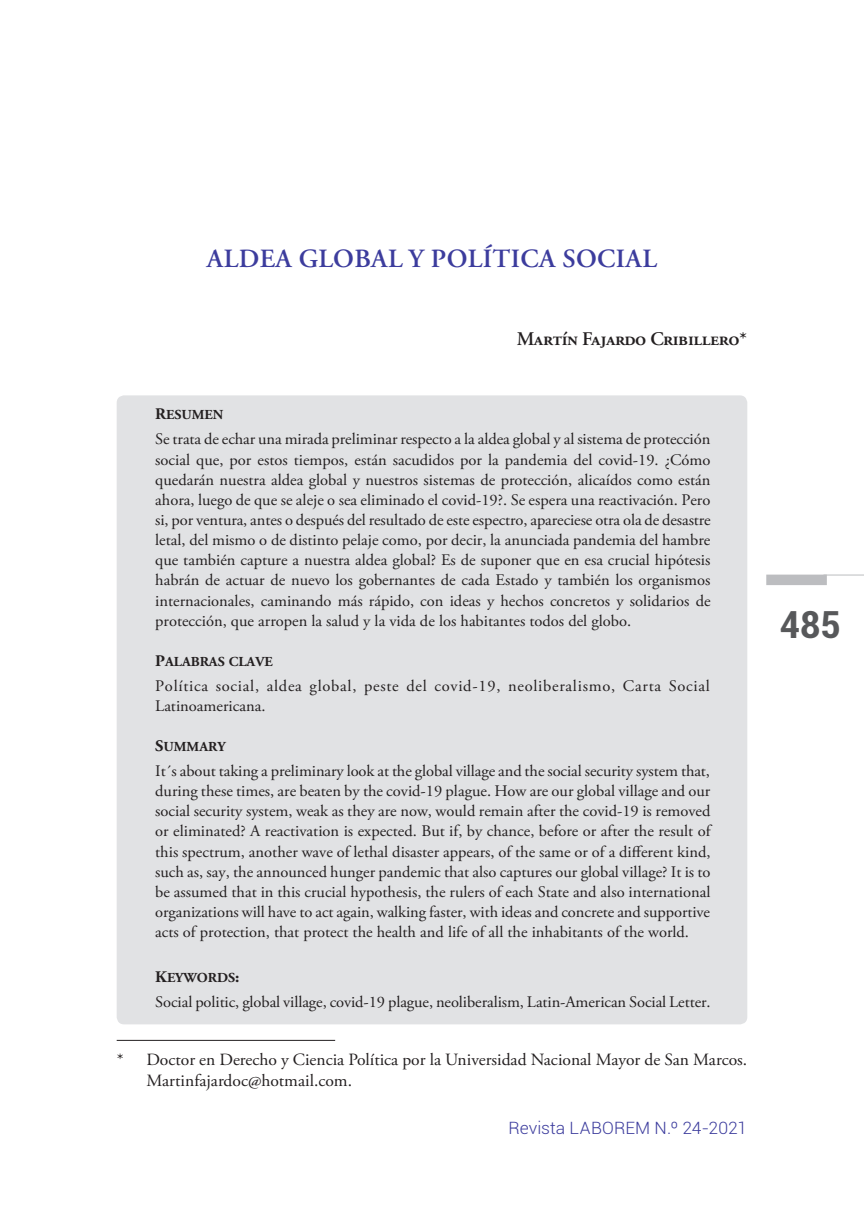
<style>
.page{position:relative;width:864px;height:1211px;background:#fff}
.page>*{position:absolute;margin:0;border:0;box-sizing:border-box;transform-origin:0 0}
.t1{font:700 condensed 37.27px "Roboto";color:#57585a}
.t2{font:600 26.25px "Adobe Garamond Pro";letter-spacing:.015em;color:#3c3c9d}
.t3{font:600 19.25px "Adobe Garamond Pro";letter-spacing:-.02em;color:#231f20}
.t4{font:17.15px/21px "Adobe Garamond Pro";color:#231f20}
.t5{font:300 16.97px "Roboto";letter-spacing:.005em;color:#3c3c9d}
.t6{font:16.1px/20.1px "Adobe Garamond Pro";color:#231f20;text-align:justify}
.t7{font:16.1px/20.1px "Adobe Garamond Pro";letter-spacing:.045em;color:#231f20}
.t8{font:13.65px "Adobe Garamond Pro Bold SC850";color:#231f20}
.s1{font-size:16.1px}
</style>
<div class="page">
<hr style="left:823px;top:574px;width:40px;height:1px;background:#bcbdc0">
<div style="left:766px;top:574px;width:60px;height:11px;background:#bcbdc0"></div>
<div style="left:117px;top:395px;width:630px;height:629px;background:#e1e2e4;border-radius:7px"></div>
<hr style="left:117px;top:1040px;width:218px;height:1px;background:#231f20">
<h2 class="t2" style="left:207px;top:243px;width:451px">ALDEA GLOBAL Y POLÍTICA SOCIAL</h2>
<p class="t3" style="left:516px;top:327px;width:232px">Martín Fajardo Cribillero*</p>
<p class="t8" style="left:155px;top:407px;width:70px"><span class="s1">R</span>ESUMEN</p>
<p class="t6" style="left:155px;top:430px;width:557px">Se trata de echar una mirada preliminar respecto a la aldea global y al sistema de protección social que, por estos tiempos, están sacudidos por la pandemia del covid-19. ¿Cómo quedarán nuestra aldea global y nuestros sistemas de protección, alicaídos como están ahora, luego de que se aleje o sea eliminado el covid-19?. Se espera una reactivación. Pero si, por ventura, antes o después del resultado de este espectro, apareciese otra ola de desastre letal, del mismo o de distinto pelaje como, por decir, la anunciada pandemia del hambre que también capture a nuestra aldea global? Es de suponer que en esa crucial hipótesis habrán de actuar de nuevo los gobernantes de cada Estado y también los organismos internacionales, caminando más rápido, con ideas y hechos concretos y solidarios de protección, que arropen la salud y la vida de los habitantes todos del globo.</p>
<p class="t8" style="left:155px;top:653px;width:119px"><span class="s1">P</span>ALABRAS CLAVE</p>
<p class="t7" style="left:155px;top:676px;width:556px">Política social, aldea global, peste del covid-19, neoliberalismo, Carta Social<br>Latinoamericana.</p>
<p class="t8" style="left:155px;top:738px;width:72px"><span class="s1">S</span>UMMARY</p>
<p class="t6" style="left:155px;top:761px;width:556px">It´s about taking a preliminary look at the global village and the social security system that, during these times, are beaten by the covid-19 plague. How are our global village and our social security system, weak as they are now, would remain after the covid-19 is removed or eliminated? A reactivation is expected. But if, by chance, before or after the result of this spectrum, another wave of lethal disaster appears, of the same or of a different kind, such as, say, the announced hunger pandemic that also captures our global village? It is to be assumed that in this crucial hypothesis, the rulers of each State and also international organizations will have to act again, walking faster, with ideas and concrete and supportive acts of protection, that protect the health and life of all the inhabitants of the world.</p>
<p class="t8" style="left:155px;top:969px;width:86px"><span class="s1">K</span>EYWORDS<span class="s1">:</span></p>
<p class="t6" style="left:155px;top:992px;width:556px">Social politic, global village, covid-19 plague, neoliberalism, Latin-American Social Letter.</p>
<p class="t4" style="left:146px;top:1050px;width:602px;text-indent:-30px">* Doctor en Derecho y Ciencia Política por la Universidad Nacional Mayor de San Marcos.<br>Martinfajardoc@hotmail.com.</p>
<p class="t5" style="left:508px;top:1116px;width:240px">Revista LABOREM N.º 24-2021</p>
<h1 class="t1" style="left:779px;top:598px;width:62px">485</h1>
</div>
